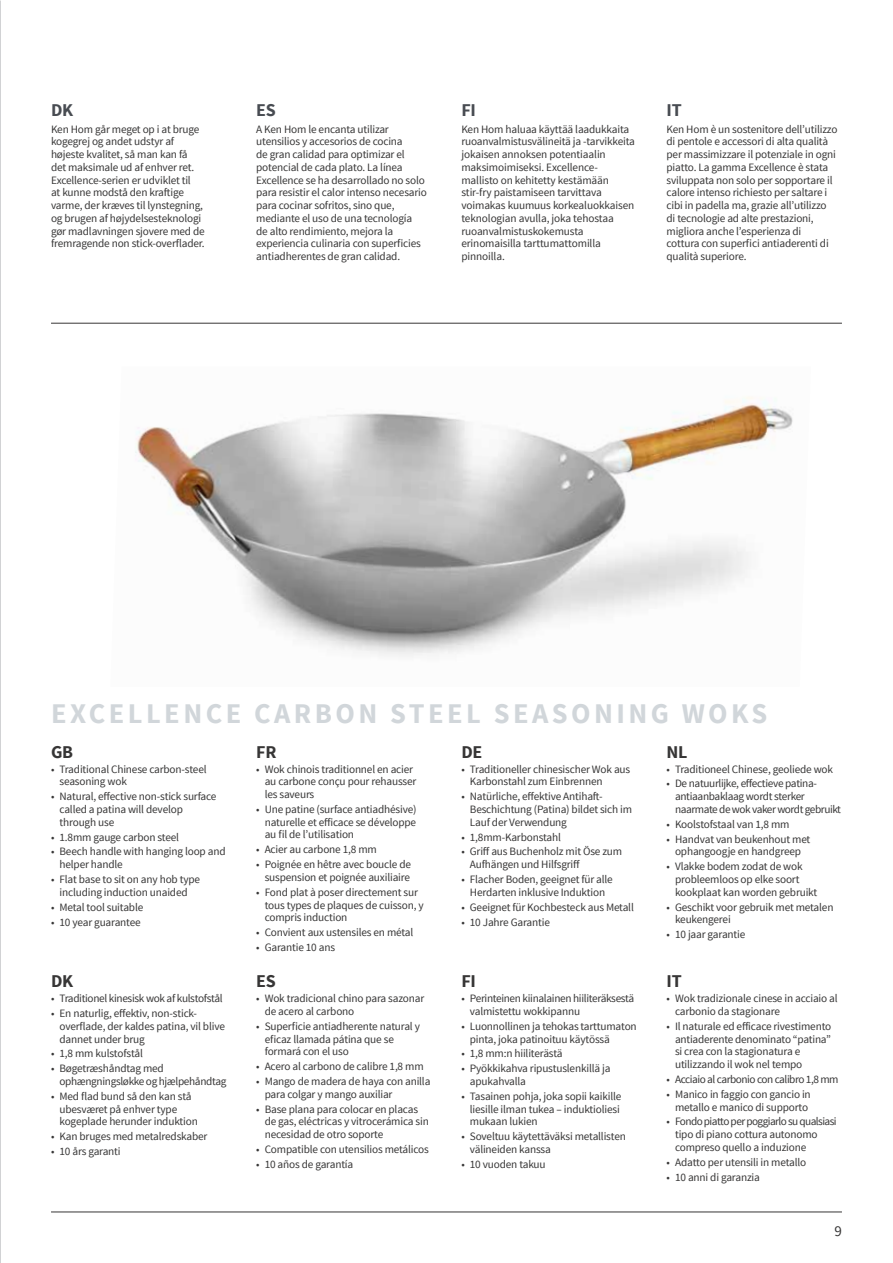
<style>
.page{position:relative;width:893px;height:1263px;background:#fff}
.page>*{position:absolute;margin:0;border:0;box-sizing:border-box;transform-origin:0 0}
.t1{font:700 28.5px "Source Sans Pro";letter-spacing:.12em;color:#d1d6da}
.t2{font:700 18px "Source Sans Pro";letter-spacing:-.015em;color:#373636}
.t3{font:700 18px "Source Sans Pro";letter-spacing:-.015em;color:#484c52}
.t4{font:15px "Source Sans Pro";color:#373636}
.t5{font:11.25px/12.8px "Source Sans Pro";letter-spacing:-.015em;color:#373636}
.t6{font:11.25px "Source Sans Pro";letter-spacing:-.04em;color:#373636}
</style>
<div class="page">
<hr style="left:51px;top:1211px;width:791px;height:1px;background:#373636">
<hr style="left:51px;top:323px;width:791px;height:1px;background:#373636">
<img style="left:135px;top:397px;width:658px;height:260px">
<h2 class="t3" style="left:51px;top:98px;width:24px">DK</h2>
<p class="t5" style="left:51px;top:123px;width:155px">Ken Hom går meget op i at bruge kogegrej og andet udstyr af højeste kvalitet, så man kan få det maksimale ud af enhver ret.<br>Excellence-serien er udviklet til<br>at kunne modstå den kraftige varme, der kræves til lynstegning, og brugen af højydelsesteknologi gør madlavningen sjovere med de fremragende non stick-overflader.</p>
<h2 class="t3" style="left:256px;top:98px;width:21px">ES</h2>
<p class="t5" style="left:256px;top:123px;width:172px">A Ken Hom le encanta utilizar utensilios y accesorios de cocina<br>de gran calidad para optimizar el potencial de cada plato. La línea Excellence se ha desarrollado no solo para resistir el calor intenso necesario para cocinar sofritos, sino que, mediante el uso de una tecnología<br>de alto rendimiento, mejora la experiencia culinaria con superficies antiadherentes de gran calidad.</p>
<h2 class="t3" style="left:461px;top:98px;width:16px">FI</h2>
<p class="t5" style="left:461px;top:123px;width:175px">Ken Hom haluaa käyttää laadukkaita ruoanvalmistusvälineitä ja -tarvikkeita jokaisen annoksen potentiaalin maksimoimiseksi. Excellence&shy;mallisto on kehitetty kestämään stir-fry paistamiseen tarvittava voimakas kuumuus korkealuokkaisen teknologian avulla, joka tehostaa ruoanvalmistuskokemusta erinomaisilla tarttumattomilla pinnoilla.</p>
<h2 class="t3" style="left:666px;top:98px;width:17px">IT</h2>
<p class="t5" style="left:666px;top:123px;width:173px">Ken Hom è un sostenitore dell’utilizzo di pentole e accessori di alta qualità per massimizzare il potenziale in ogni piatto. La gamma Excellence è stata sviluppata non solo per sopportare il calore intenso richiesto per saltare i cibi in padella ma, grazie all’utilizzo di tecnologie ad alte prestazioni, migliora anche l’esperienza di<br>cottura con superfici antiaderenti di qualità superiore.</p>
<h1 class="t1" style="left:51px;top:695px;width:718px">EXCELLENCE CARBON STEEL SEASONING WOKS</h1>
<h2 class="t2" style="left:51px;top:740px;width:24px">GB</h2>
<p class="t5" style="left:60px;top:763px;width:149px;text-indent:-9px">• Traditional Chinese carbon-steel seasoning wok</p>
<p class="t5" style="left:60px;top:790px;width:158px;text-indent:-9px">• Natural, effective non-stick surface called a patina will develop through use</p>
<p class="t5" style="left:51px;top:831px;width:130px">• 1.8mm gauge carbon steel</p>
<p class="t5" style="left:60px;top:845px;width:168px;text-indent:-9px">• Beech handle with hanging loop and helper handle</p>
<p class="t5" style="left:51px;top:873px;width:151px;text-align:center">• Flat base to sit on any hob type including induction unaided</p>
<p class="t5" style="left:51px;top:901px;width:94px">• Metal tool suitable</p>
<p class="t5" style="left:51px;top:916px;width:91px">• 10 year guarantee</p>
<h2 class="t2" style="left:51px;top:970px;width:24px">DK</h2>
<p class="t5" style="left:51px;top:992px;width:173px">• Traditionel kinesisk wok af kulstofstål</p>
<p class="t5" style="left:60px;top:1007px;width:167px;text-indent:-9px">• En naturlig, effektiv, non-stick&shy;overflade, der kaldes patina, vil blive dannet under brug</p>
<p class="t5" style="left:51px;top:1047px;width:93px">• 1,8 mm kulstofstål</p>
<p class="t5" style="left:60px;top:1062px;width:168px;text-indent:-9px">• Bøgetræshåndtag med ophængningsløkke og hjælpehåndtag</p>
<p class="t5" style="left:60px;top:1090px;width:140px;text-indent:-9px">• Med flad bund så den kan stå ubesværet på enhver type kogeplade herunder induktion</p>
<p class="t5" style="left:51px;top:1130px;width:158px">• Kan bruges med metalredskaber</p>
<p class="t5" style="left:51px;top:1145px;width:71px">• 10 års garanti</p>
<h2 class="t2" style="left:256px;top:740px;width:22px">FR</h2>
<p class="t5" style="left:265px;top:763px;width:153px;text-indent:-9px">• Wok chinois traditionnel en acier au carbone conçu pour rehausser les saveurs</p>
<p class="t5" style="left:265px;top:803px;width:153px;text-align:justify;text-indent:-9px">• Une patine (surface antiadhésive) naturelle et efficace se développe au fil de l’utilisation</p>
<p class="t5" style="left:256px;top:843px;width:122px">• Acier au carbone 1,8 mm</p>
<p class="t5" style="left:256px;top:858px;width:156px;text-align:right">• Poignée en hêtre avec boucle de suspension et poignée auxiliaire</p>
<p class="t5" style="left:265px;top:886px;width:160px;text-indent:-9px">• Fond plat à poser directement sur tous types de plaques de cuisson, y compris induction</p>
<p class="t5" style="left:256px;top:926px;width:159px">• Convient aux ustensiles en métal</p>
<p class="t5" style="left:256px;top:941px;width:80px">• Garantie 10 ans</p>
<h2 class="t2" style="left:256px;top:970px;width:21px">ES</h2>
<p class="t5" style="left:265px;top:992px;width:161px;text-indent:-9px">• Wok tradicional chino para sazonar de acero al carbono</p>
<p class="t5" style="left:265px;top:1020px;width:157px;text-indent:-9px">• Superficie antiadherente natural y eficaz llamada pátina que se formará con el uso</p>
<p class="t5" style="left:256px;top:1060px;width:169px">• Acero al carbono de calibre 1,8 mm</p>
<p class="t5" style="left:265px;top:1075px;width:167px;text-indent:-9px">• Mango de madera de haya con anilla para colgar y mango auxiliar</p>
<p class="t5" style="left:265px;top:1103px;width:166px;text-indent:-9px">• Base plana para colocar en placas de gas, eléctricas y vitrocerámica sin necesidad de otro soporte</p>
<p class="t5" style="left:256px;top:1143px;width:174px">• Compatible con utensilios metálicos</p>
<p class="t5" style="left:256px;top:1158px;width:99px">• 10 años de garantía</p>
<h2 class="t2" style="left:461px;top:740px;width:23px">DE</h2>
<p class="t5" style="left:470px;top:763px;width:162px;text-indent:-9px">• Traditioneller chinesischer Wok aus<br>Karbonstahl zum Einbrennen</p>
<p class="t5" style="left:470px;top:790px;width:164px;text-indent:-9px">• Natürliche, effektive Antihaft-<br>Beschichtung (Patina) bildet sich im<br>Lauf der Verwendung</p>
<p class="t5" style="left:461px;top:831px;width:101px">• 1,8mm-Karbonstahl</p>
<p class="t5" style="left:470px;top:845px;width:154px;text-indent:-9px">• Griff aus Buchenholz mit Öse zum<br>Aufhängen und Hilfsgriff</p>
<p class="t5" style="left:461px;top:873px;width:153px;text-align:center">• Flacher Boden, geeignet für alle<br>Herdarten inklusive Induktion</p>
<p class="t5" style="left:461px;top:901px;width:174px">• Geeignet für Kochbesteck aus Metall</p>
<p class="t5" style="left:461px;top:916px;width:90px">• 10 Jahre Garantie</p>
<h2 class="t2" style="left:461px;top:970px;width:16px">FI</h2>
<p class="t5" style="left:470px;top:992px;width:166px;text-indent:-9px">• Perinteinen kiinalainen hiiliteräksestä valmistettu wokkipannu</p>
<p class="t5" style="left:470px;top:1020px;width:168px;text-indent:-9px">• Luonnollinen ja tehokas tarttumaton pinta, joka patinoituu käytössä</p>
<p class="t5" style="left:461px;top:1047px;width:103px">• 1,8 mm:n hiiliterästä</p>
<p class="t5" style="left:470px;top:1062px;width:142px;text-indent:-9px">• Pyökkikahva ripustuslenkillä ja apukahvalla</p>
<p class="t5" style="left:470px;top:1090px;width:153px;text-indent:-9px">• Tasainen pohja, joka sopii kaikille liesille ilman tukea – induktioliesi mukaan lukien</p>
<p class="t5" style="left:470px;top:1130px;width:158px;text-indent:-9px">• Soveltuu käytettäväksi metallisten välineiden kanssa</p>
<p class="t5" style="left:461px;top:1158px;width:86px">• 10 vuoden takuu</p>
<h2 class="t2" style="left:666px;top:740px;width:23px">NL</h2>
<p class="t5" style="left:666px;top:763px;width:168px">• Traditioneel Chinese, geoliede wok</p>
<p class="t5" style="left:675px;top:777px;width:168px;text-indent:-9px">• De natuurlijke, effectieve patina&shy;antiaanbaklaag wordt sterker naarmate de wok vaker wordt gebruikt</p>
<p class="t5" style="left:666px;top:818px;width:124px">• Koolstofstaal van 1,8 mm</p>
<p class="t5" style="left:666px;top:833px;width:145px;text-align:center">• Handvat van beukenhout met ophangoogje en handgreep</p>
<p class="t5" style="left:675px;top:860px;width:144px;text-indent:-9px">• Vlakke bodem zodat de wok probleemloos op elke soort kookplaat kan worden gebruikt</p>
<p class="t5" style="left:675px;top:901px;width:160px;text-indent:-9px">• Geschikt voor gebruik met metalen keukengerei</p>
<p class="t5" style="left:666px;top:928px;width:80px">• 10 jaar garantie</p>
<h2 class="t2" style="left:666px;top:970px;width:17px">IT</h2>
<p class="t5" style="left:675px;top:992px;width:164px;text-indent:-9px">• Wok tradizionale cinese in acciaio al carbonio da stagionare</p>
<p class="t5" style="left:675px;top:1020px;width:158px;text-indent:-9px">• Il naturale ed efficace rivestimento antiaderente denominato “patina” si crea con la stagionatura e utilizzando il wok nel tempo</p>
<p class="t6" style="left:666px;top:1072px;width:174px">• Acciaio al carbonio con calibro 1,8 mm</p>
<p class="t5" style="left:666px;top:1088px;width:146px;text-align:center">• Manico in faggio con gancio in metallo e manico di supporto</p>
<p class="t5" style="left:675px;top:1115px;width:163px;text-indent:-9px">• Fondo piatto per poggiarlo su qualsiasi tipo di piano cottura autonomo compreso quello a induzione</p>
<p class="t5" style="left:666px;top:1156px;width:141px">• Adatto per utensili in metallo</p>
<p class="t5" style="left:666px;top:1171px;width:95px">• 10 anni di garanzia</p>
<h3 class="t4" style="left:834px;top:1222px;width:9px">9</h3>
</div>
